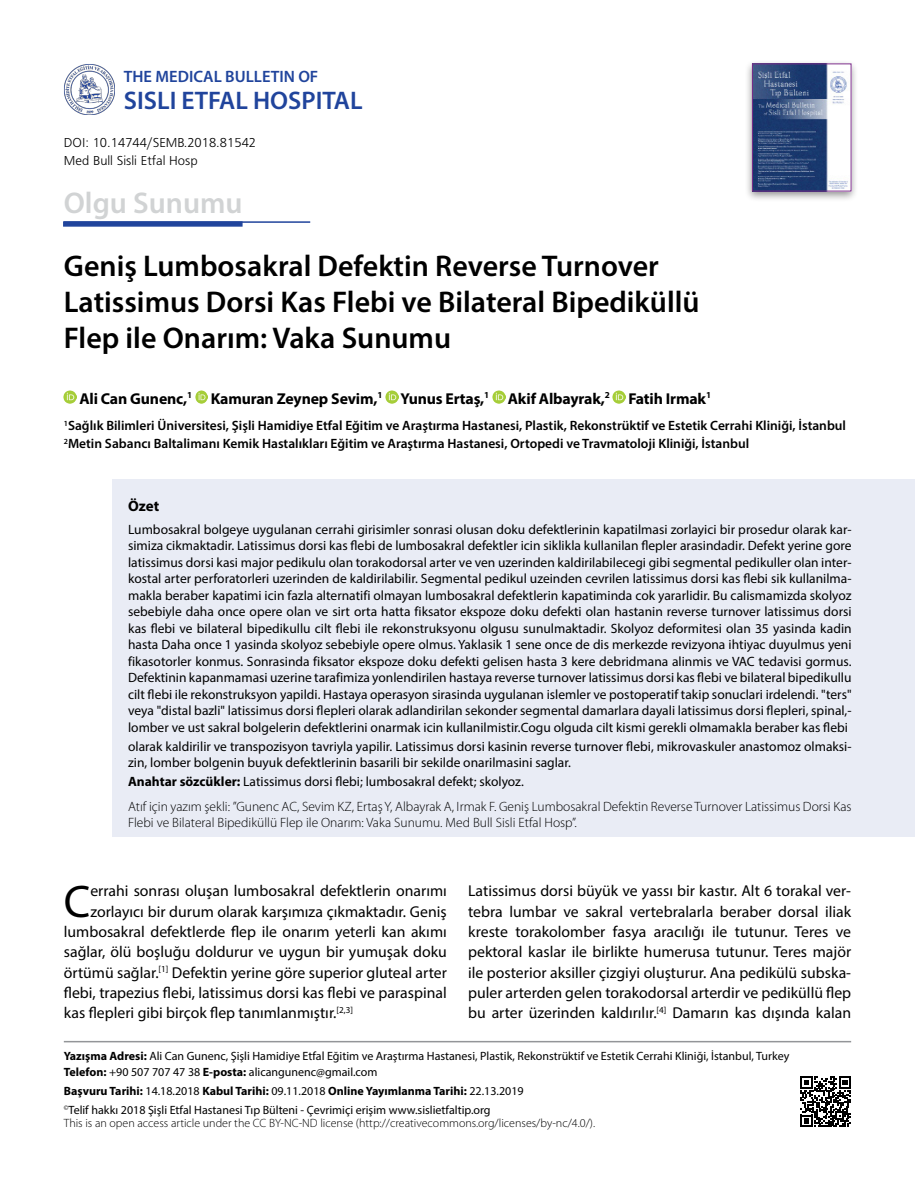
<style>
.page{position:relative;width:915px;height:1191px;background:#fff}
.page>*{position:absolute;margin:0;border:0;box-sizing:border-box;transform-origin:0 0}
.t1{font:45.75px "Myriad Pro";color:#000}
.t2{font:600 30px/36px "Myriad Pro";color:#000}
.t3{font:600 30px "Myriad Pro";color:#d1d3d4}
.t4{font:600 25.5px "Myriad Pro";color:#20449c}
.t5{font:600 16.5px "Myriad Pro";color:#20449c}
.t6{font:15.75px/20.2px "Myriad Pro";color:#000;text-align:justify}
.t7{font:700 15.75px "Myriad Pro";letter-spacing:-.01em;color:#000}
.t8{font:700 15px "Myriad Pro";color:#000}
.t9{font:13.5px/16.5px "Myriad Pro";color:#000;text-align:justify}
.t10{font:300 13.5px/25px "Myriad Pro";color:#000}
.t11{font:600 13.5px/18px "Myriad Pro";color:#000}
.t12{font:13.5px/18px "Frugal Normal Tr";color:#000}
.t13{font:12px/16.5px "Myriad Pro";color:#000}
.t14{font:300 12px "Myriad Pro";color:#000}
.s1{font-weight:700}
.s2{font-weight:400}
</style>
<div class="page">
<hr style="left:64px;top:1041px;width:786px;height:1px;background:#939598">
<hr style="left:64px;top:221px;width:246px;height:2px;background:#20449c">
<svg style="left:63px;top:221px;width:179px;height:6px"></svg>
<div style="left:112px;top:479px;width:802px;height:357px;background:#e9ecf5"></div>
<svg style="left:64px;top:391px;width:13px;height:12px"></svg>
<svg style="left:195px;top:391px;width:13px;height:12px"></svg>
<svg style="left:385px;top:391px;width:13px;height:12px"></svg>
<svg style="left:492px;top:391px;width:13px;height:12px"></svg>
<svg style="left:612px;top:391px;width:13px;height:12px"></svg>
<img style="left:64px;top:64px;width:51px;height:51px">
<div style="left:744px;top:60px;width:114px;height:142px;background:#000;opacity:.43"></div>
<img style="left:754px;top:66px;width:94px;height:123px">
<div style="left:752px;top:64px;width:98px;height:127px;border:1px solid #792b88"></div>
<svg style="left:800px;top:1076px;width:50px;height:51px"></svg>
<p class="t5" style="left:124px;top:66px;width:196px">THE MEDICAL BULLETIN OF</p>
<h3 class="t4" style="left:124px;top:84px;width:240px">SISLI ETFAL HOSPITAL</h3>
<p class="t12" style="left:64px;top:133px;width:194px">DOI: 10.14744/SEMB.2018.81542<br>Med Bull Sisli Etfal Hosp</p>
<h2 class="t3" style="left:64px;top:184px;width:180px">Olgu Sunumu</h2>
<h2 class="t2" style="left:64px;top:247px;width:637px">Geniş Lumbosakral Defektin Reverse Turnover<br>Latissimus Dorsi Kas Flebi ve Bilateral Bipediküllü<br>Flep ile Onarım: Vaka Sunumu</h2>
<p class="t7" style="left:79px;top:388px;width:633px">Ali Can Gunenc,<sup>1</sup> Kamuran Zeynep Sevim,<sup>1</sup> Yunus Ertaş,<sup>1</sup> Akif Albayrak,<sup>2</sup> Fatih Irmak<sup>1</sup></p>
<p class="t11" style="left:64px;top:416px;width:783px"><sup>1</sup>Sağlık Bilimleri Üniversitesi, Şişli Hamidiye Etfal Eğitim ve Araştırma Hastanesi, Plastik, Rekonstrüktif ve Estetik Cerrahi Kliniği, İstanbul<br><sup>2</sup>Metin Sabancı Baltalimanı Kemik Hastalıkları Eğitim ve Araştırma Hastanesi, Ortopedi ve Travmatoloji Kliniği, İstanbul</p>
<p class="t8" style="left:128px;top:496px;width:33px">Özet</p>
<p class="t9" style="left:128px;top:521px;width:724px">Lumbosakral bolgeye uygulanan cerrahi girisimler sonrasi olusan doku defektlerinin kapatilmasi zorlayici bir prosedur olarak kar&shy;simiza cikmaktadir. Latissimus dorsi kas flebi de lumbosakral defektler icin siklikla kullanilan flepler arasindadir. Defekt yerine gore latissimus dorsi kasi major pedikulu olan torakodorsal arter ve ven uzerinden kaldirilabilecegi gibi segmental pedikuller olan inter&shy;kostal arter perforatorleri uzerinden de kaldirilabilir. Segmental pedikul uzeinden cevrilen latissimus dorsi kas flebi sik kullanilma&shy;makla beraber kapatimi icin fazla alternatifi olmayan lumbosakral defektlerin kapatiminda cok yararlidir. Bu calismamizda skolyoz sebebiyle daha once opere olan ve sirt orta hatta fiksator ekspoze doku defekti olan hastanin reverse turnover latissimus dorsi kas flebi ve bilateral bipedikullu cilt flebi ile rekonstruksyonu olgusu sunulmaktadir. Skolyoz deformitesi olan 35 yasinda kadin hasta Daha once 1 yasinda skolyoz sebebiyle opere olmus. Yaklasik 1 sene once de dis merkezde revizyona ihtiyac duyulmus yeni fikasotorler konmus. Sonrasinda fiksator ekspoze doku defekti gelisen hasta 3 kere debridmana alinmis ve VAC tedavisi gormus.<br>Defektinin kapanmamasi uzerine tarafimiza yonlendirilen hastaya reverse turnover latissimus dorsi kas flebi ve bilateral bipedikullu cilt flebi ile rekonstruksyon yapildi. Hastaya operasyon sirasinda uygulanan islemler ve postoperatif takip sonuclari irdelendi. "ters" veya "distal bazli" latissimus dorsi flepleri olarak adlandirilan sekonder segmental damarlara dayali latissimus dorsi flepleri, spinal,- lomber ve ust sakral bolgelerin defektlerini onarmak icin kullanilmistir.Cogu olguda cilt kismi gerekli olmamakla beraber kas flebi</p>
<p class="t9" style="left:128px;top:737px;width:724px">olarak kaldirilir ve transpozisyon tavriyla yapilir. Latissimus dorsi kasinin reverse turnover flebi, mikrovaskuler anastomoz olmaksi&shy;zin, lomber bolgenin buyuk defektlerinin basarili bir sekilde onarilmasini saglar.</p>
<p class="t10" style="left:128px;top:769px;width:724px"><span class="s1">Anahtar sözcükler:</span> <span class="s2">Latissimus dorsi flebi; lumbosakral defekt; skolyoz.<br></span>Atıf için yazım şekli: ”Gunenc AC, Sevim KZ, Ertaş Y, Albayrak A, Irmak F. Geniş Lumbosakral Defektin Reverse Turnover Latissimus Dorsi Kas</p>
<p class="t10" style="left:128px;top:810px;width:450px">Flebi ve Bilateral Bipediküllü Flep ile Onarım: Vaka Sunumu. Med Bull Sisli Etfal Hosp”.</p>
<h1 class="t1" style="left:64px;top:873px;width:28px">C</h1>
<p class="t6" style="left:90px;top:880px;width:358px">errahi sonrası oluşan lumbosakral defektlerin onarımı</p>
<p class="t6" style="left:90px;top:901px;width:358px">zorlayıcı bir durum olarak karşımıza çıkmaktadır. Geniş</p>
<p class="t6" style="left:64px;top:921px;width:384px">lumbosakral defektlerde flep ile onarım yeterli kan akımı</p>
<p class="t6" style="left:64px;top:941px;width:384px">sağlar, ölü boşluğu doldurur ve uygun bir yumuşak doku</p>
<p class="t6" style="left:64px;top:961px;width:384px">örtümü sağlar.<sup>[1]</sup> Defektin yerine göre superior gluteal arter</p>
<p class="t6" style="left:64px;top:982px;width:384px">flebi, trapezius flebi, latissimus dorsi kas flebi ve paraspinal</p>
<p class="t6" style="left:64px;top:1002px;width:290px">kas flepleri gibi birçok flep tanımlanmıştır.<sup>[2,3]</sup></p>
<p class="t6" style="left:468px;top:880px;width:384px">Latissimus dorsi büyük ve yassı bir kastır. Alt 6 torakal ver&shy;tebra lumbar ve sakral vertebralarla beraber dorsal iliak kreste torakolomber fasya aracılığı ile tutunur. Teres ve pektoral kaslar ile birlikte humerusa tutunur. Teres majör ile posterior aksiller çizgiyi oluşturur. Ana pedikülü subska&shy;puler arterden gelen torakodorsal arterdir ve pediküllü flep bu arter üzerinden kaldırılır.<sup>[4]</sup> Damarın kas dışında kalan</p>
<p class="t13" style="left:64px;top:1047px;width:726px"><span class="s1">Yazışma Adresi:</span> Ali Can Gunenc, Şişli Hamidiye Etfal Eğitim ve Araştırma Hastanesi, Plastik, Rekonstrüktif ve Estetik Cerrahi Kliniği, İstanbul, Turkey<br><span class="s1">Telefon:</span> +90 507 707 47 38 <span class="s1">E-posta:</span> alicangunenc@gmail.com</p>
<p class="t13" style="left:64px;top:1081px;width:461px;line-height:18.6px"><span class="s1">Başvuru Tarihi:</span> 14.18.2018 <span class="s1">Kabul Tarihi:</span> 09.11.2018 <span class="s1">Online Yayımlanma Tarihi:</span> 22.13.2019 <sup>©</sup>Telif hakkı 2018 Şişli Etfal Hastanesi Tıp Bülteni - Çevrimiçi erişim www.sislietfaltip.org</p>
<p class="t14" style="left:64px;top:1116px;width:532px">This is an open access article under the CC BY-NC-ND license (http://creativecommons.org/licenses/by-nc/4.0/).</p>
</div>
